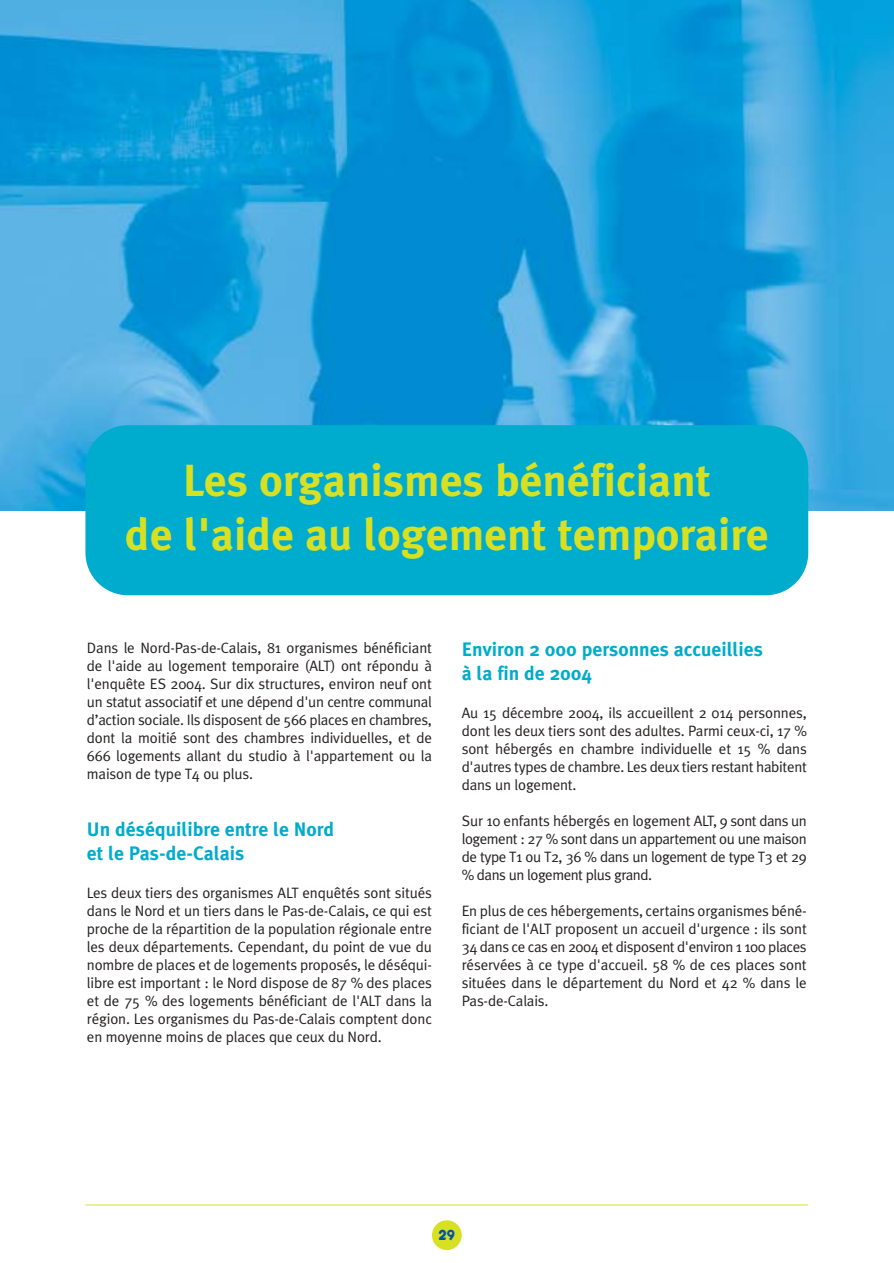
<style>
.page{position:relative;width:894px;height:1263px;background:#fff}
.page>*{position:absolute;margin:0;border:0;box-sizing:border-box;transform-origin:0 0}
.t1{font:700 45px/54px "Meta Plus";color:#d7e023;text-align:center}
.t2{font:700 19.5px/23.4px "Meta Plus";color:#00accd}
.t3{font:15px/18px "Meta Plus Normal";letter-spacing:-.01em;color:#231f1f;text-align:justify}
.t4{font:700 15px "Keedy Sans";color:#0054a6}
</style>
<div class="page">
<img style="left:0;top:0;width:893px;height:510px">
<div style="left:85px;top:425px;width:723px;height:170px;background:#00accd;border-radius:43px"></div>
<div style="left:432px;top:1220px;width:30px;height:30px;background:#d7e023;border-radius:50%"></div>
<hr style="left:85px;top:1205px;width:723px;height:1px;background:#d7e023">
<h1 class="t1" style="left:125px;top:459px;width:645px">Les organismes bénéficiant<br>de l'aide au logement temporaire</h1>
<p class="t3" style="left:87px;top:640px;width:347px">Dans le Nord-Pas-de-Calais, 81 organismes bénéficiant de l'aide au logement temporaire (ALT) ont répondu à l'enquête ES 2004. Sur dix structures, environ neuf ont un statut associatif et une dépend d'un centre communal d’action sociale. Ils disposent de 566 places en chambres, dont la moitié sont des chambres individuelles, et de 666 logements allant du studio à l'appartement ou la maison de type T4 ou plus.</p>
<h2 class="t2" style="left:87px;top:820px;width:249px">Un déséquilibre entre le Nord et le Pas-de-Calais</h2>
<p class="t3" style="left:87px;top:885px;width:347px">Les deux tiers des organismes ALT enquêtés sont situés dans le Nord et un tiers dans le Pas-de-Calais, ce qui est proche de la répartition de la population régionale entre les deux départements. Cependant, du point de vue du nombre de places et de logements proposés, le déséqui&shy;libre est important : le Nord dispose de 87 % des places et de 75 % des logements bénéficiant de l'ALT dans la région. Les organismes du Pas-de-Calais comptent donc en moyenne moins de places que ceux du Nord.</p>
<h2 class="t2" style="left:462px;top:640px;width:303px">Environ 2 000 personnes accueillies à la fin de 2004</h2>
<p class="t3" style="left:462px;top:705px;width:347px">Au 15 décembre 2004, ils accueillent 2 014 personnes, dont les deux tiers sont des adultes. Parmi ceux-ci, 17 % sont hébergés en chambre individuelle et 15 % dans d'autres types de chambre. Les deux tiers restant habitent dans un logement.</p>
<p class="t3" style="left:462px;top:813px;width:347px">Sur 10 enfants hébergés en logement ALT, 9 sont dans un logement : 27 % sont dans un appartement ou une maison de type T1 ou T2, 36 % dans un logement de type T3 et 29 % dans un logement plus grand.</p>
<p class="t3" style="left:462px;top:903px;width:347px">En plus de ces hébergements, certains organismes béné&shy;ficiant de l'ALT proposent un accueil d'urgence : ils sont 34 dans ce cas en 2004 et disposent d'environ 1 100 places réservées à ce type d'accueil. 58 % de ces places sont situées dans le département du Nord et 42 % dans le Pas-de-Calais.</p>
<p class="t4" style="left:439px;top:1229px;width:18px">29</p>
</div>
